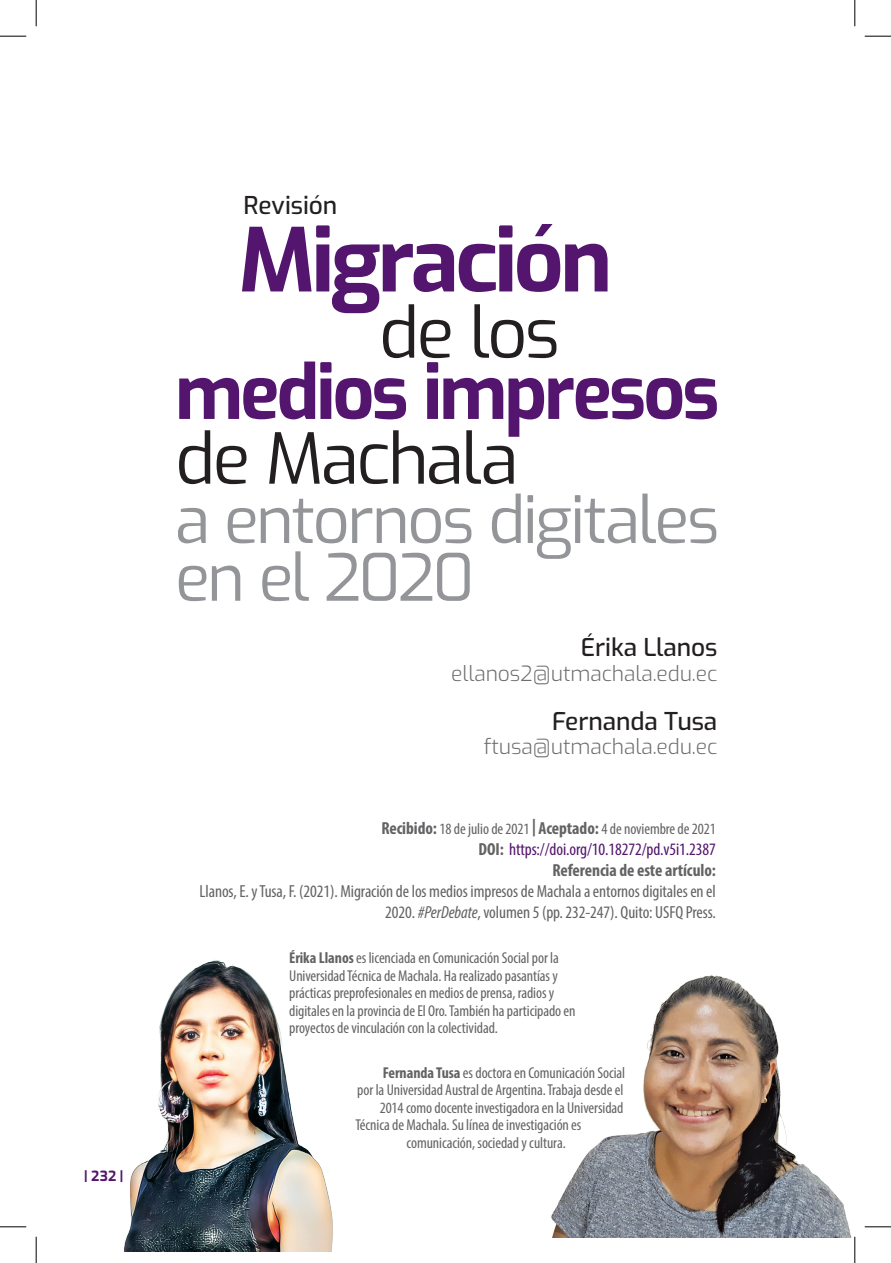
<style>
.page{position:relative;width:891px;height:1263px;background:#fff}
.page>*{position:absolute;margin:0;border:0;box-sizing:border-box;transform-origin:0 0}
.t1{font:100 87.5px "Exo";letter-spacing:-.04em;color:#53156d}
.t2{font:100 75.25px "Exo";letter-spacing:-.04em;color:#53156d}
.t3{font:100 70px "Exo";letter-spacing:-.04em;color:#231f20}
.t4{font:100 64.75px/57.8px "Exo";letter-spacing:-.04em;color:#939598}
.autor{font:100 24.5px "Exo";letter-spacing:-.005em;color:#231f20}
.autor-2{font:100 21px "Exo";letter-spacing:-.005em;color:#6c6d70}
.membrete{font:condensed 17.5px/21px "Myriad Pro";letter-spacing:-.005em;color:#636366;text-align:right}
.t5{font:condensed 17.5px "Myriad Pro";letter-spacing:-.005em;color:#53156d}
.t6{font:700 condensed 17.5px "Myriad Pro";letter-spacing:-.005em;color:#636366}
.perfil_autor{font:condensed 15.75px/17.5px "Myriad Pro";letter-spacing:-.005em;color:#636366}
.t7{font:100 14px "Exo";color:#53156d}
.s1{font-weight:700;font-size:17.5px}
.s2{font-weight:700;color:#636366}
.s3{font-style:italic}
.s4{font-weight:700}
</style>
<div class="page">
<img style="left:551px;top:975px;width:304px;height:262px">
<img style="left:123px;top:960px;width:210px;height:292px">
<svg style="left:0;top:36px;width:26px;height:1px"></svg>
<svg style="left:865px;top:36px;width:26px;height:1px"></svg>
<svg style="left:0;top:1226px;width:26px;height:1px"></svg>
<svg style="left:865px;top:1226px;width:26px;height:1px"></svg>
<svg style="left:36px;top:0;width:1px;height:26px"></svg>
<svg style="left:36px;top:1237px;width:1px;height:26px"></svg>
<svg style="left:854px;top:0;width:1px;height:26px"></svg>
<svg style="left:854px;top:1237px;width:1px;height:26px"></svg>
<p class="t7" style="left:84px;top:1166px;width:41px">| 232 |</p>
<p class="autor" style="left:244px;top:187px;width:95px">Revisión</p>
<p class="t1" style="left:238px;top:196px;width:376px">Migración</p>
<p class="t3" style="left:379px;top:282px;width:182px">de los</p>
<p class="t2" style="left:175px;top:337px;width:546px">medios impresos</p>
<p class="t3" style="left:175px;top:408px;width:345px">de MaChala</p>
<p class="t4" style="left:175px;top:488px;width:546px">a entornos digitales en el 2020</p>
<p class="autor" style="left:581px;top:629px;width:138px">Érika Llanos</p>
<p class="autor-2" style="left:451px;top:658px;width:268px">ellanos2@utmachala.edu.ec</p>
<p class="autor" style="left:552px;top:703px;width:167px">Fernanda Tusa</p>
<p class="autor-2" style="left:484px;top:731px;width:235px">ftusa@utmachala.edu.ec</p>
<p class="perfil_autor" style="left:381px;top:819px;width:336px"><span class="s1">Recibido:</span> 18 de julio de 2021 <span class="s1">| Aceptado:</span> 4 de noviembre de 2021</p>
<p class="t5" style="left:479px;top:838px;width:239px"><span class="s2">DOI:</span> https://doi.org/10.18272/pd.v5i1.2387</p>
<p class="t6" style="left:552px;top:859px;width:165px">Referencia de este artículo:</p>
<p class="membrete" style="left:200px;top:880px;width:518px">Llanos, E. y Tusa, F. (2021). Migración de los medios impresos de Machala a entornos digitales en el<br>2020. <span class="s3">#PerDebate</span>, volumen 5 (pp. 232-247). Quito: USFQ Press.</p>
<p class="perfil_autor" style="left:289px;top:949px;width:288px"><span class="s4">Érika Llanos</span> es licenciada en Comunicación Social por la Universidad Técnica de Machala. Ha realizado pasantías y prácticas preprofesionales en medios de prensa, radios y digitales en la provincia de El Oro. También ha participado en proyectos de vinculación con la colectividad.</p>
<p class="perfil_autor" style="left:383px;top:1064px;width:244px"><span class="s4">Fernanda Tusa</span> es doctora en Comunicación Social</p>
<p class="perfil_autor" style="left:357px;top:1081px;width:268px">por la Universidad Austral de Argentina. Trabaja desde el</p>
<p class="perfil_autor" style="left:380px;top:1099px;width:245px">2014 como docente investigadora en la Universidad</p>
<p class="perfil_autor" style="left:355px;top:1116px;width:228px">Técnica de Machala. Su línea de investigación es</p>
<p class="perfil_autor" style="left:406px;top:1134px;width:161px">comunicación, sociedad y cultura.</p>
</div>
